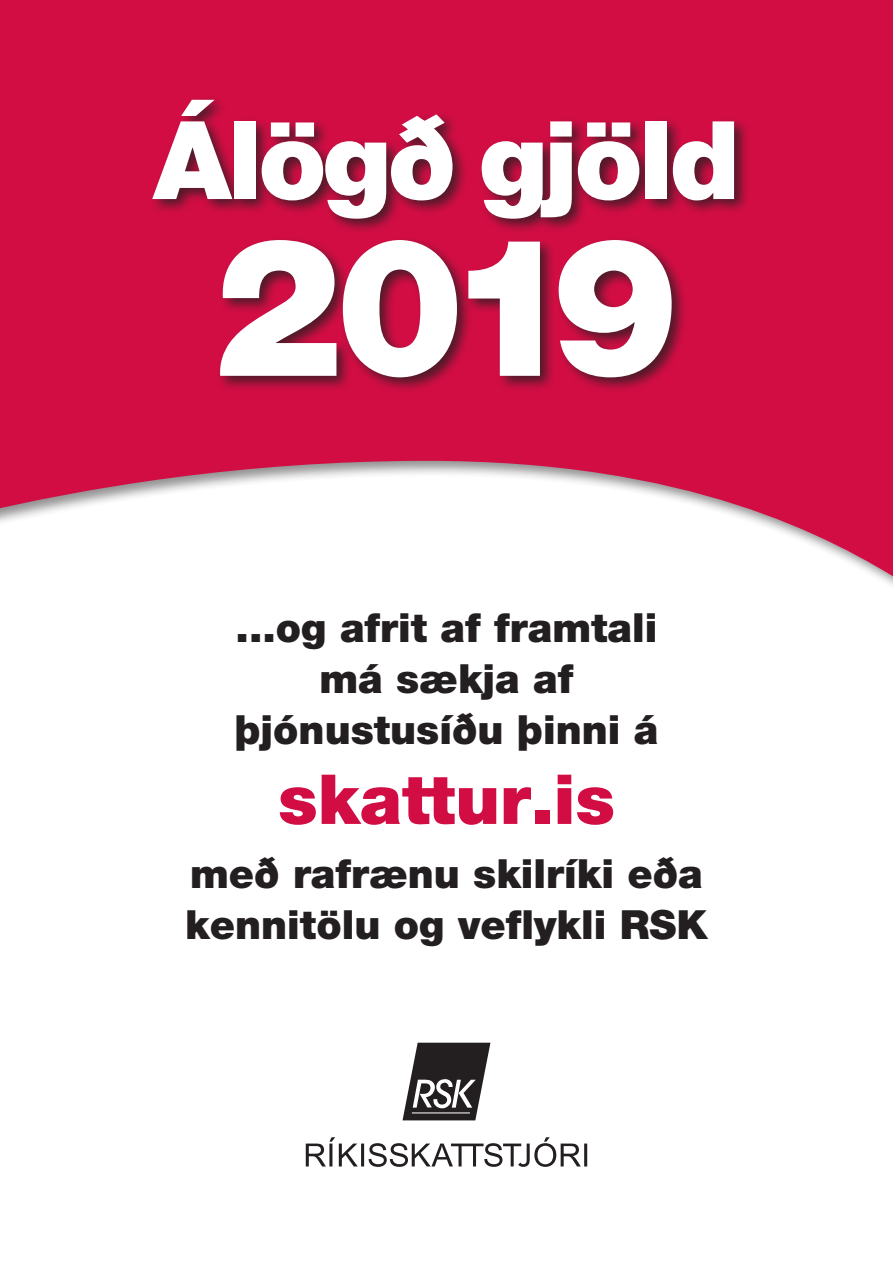
<style>
.page{position:relative;width:893px;height:1263px;background:#fff}
.page>*{position:absolute;margin:0;border:0;box-sizing:border-box;transform-origin:0 0}
.t1{font:900 192.9px "Helvetica Neue";color:#fff}
.t2{font:900 108.75px "Helvetica Neue";letter-spacing:-.035em;color:#fff}
.t3{font:900 69px "Helvetica Neue";color:#d20d44}
.t4{font:900 40.2px/51px "Helvetica Neue";color:#231f20;text-align:center}
</style>
<div class="page">
<svg style="left:0;top:0;width:893px;height:586px;fill:#d20d44"></svg>
<div style="left:149px;top:96px;width:601px;height:298px;background:#231f20;opacity:.75"></div>
<svg style="left:402px;top:1043px;width:88px;height:77px"></svg>
<hr style="left:412px;top:1112px;width:58px;height:1px;background:#fff">
<svg style="left:306px;top:1137px;width:281px;height:30px"></svg>
<h2 class="t2" style="left:153px;top:95px;width:588px">Álögð gjöld</h2>
<h1 class="t1" style="left:213px;top:192px;width:468px">2019</h1>
<p class="t4" style="left:235px;top:601px;width:425px">...og afrit af framtali má sækja af þjónustusíðu þinni á</p>
<h3 class="t3" style="left:278px;top:758px;width:338px">skattur.is</h3>
<p class="t4" style="left:185px;top:848px;width:524px;text-align:left">með rafrænu skilríki eða kennitölu og veflykli RSK</p>
</div>
